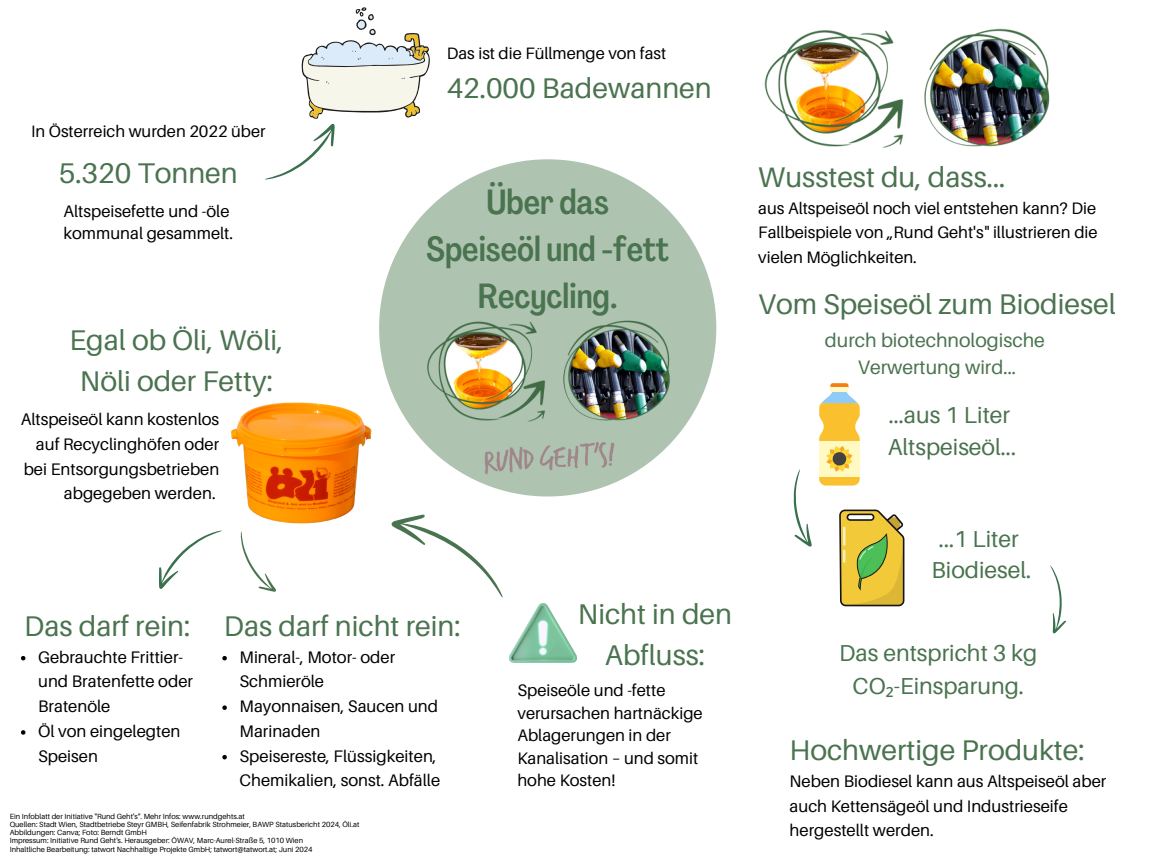
<style>
.page{position:relative;width:1152px;height:864px;background:#fff}
.page>*{position:absolute;margin:0;border:0;box-sizing:border-box;transform-origin:0 0}
.t1{font:500 34.5px/47.2px "Agrandir Tight";color:#4a734f;text-align:center}
.t2{font:28.5px/41.7px "Aileron";color:#4a734f;text-align:center}
.t3{font:23.1px/31.5px "Aileron";color:#4a734f;text-align:center}
.t4{font:19.5px/27px "Aileron";color:#4a734f;text-align:center}
.t5{font:16.65px/24.8px "Aileron";color:#000}
.t6{font:16.5px "Aileron";color:#000}
.t7{font:7.5px "Aileron";color:#000}
.s1{font-family:"Noto Sans"}
</style>
<div class="page">
<div style="left:379px;top:159px;width:337px;height:338px;background:#aec4b0;border-radius:50%"></div>
<img style="left:484px;top:442px;width:131px;height:33px">
<img style="left:764px;top:28px;width:286px;height:120px">
<img style="left:411px;top:320px;width:274px;height:117px">
<img style="left:509px;top:603px;width:68px;height:60px">
<img style="left:230px;top:377px;width:158px;height:147px">
<svg style="left:222px;top:656px;width:5px;height:4px"></svg>
<svg style="left:222px;top:705px;width:5px;height:5px"></svg>
<svg style="left:222px;top:755px;width:5px;height:4px"></svg>
<svg style="left:159px;top:522px;width:133px;height:70px"></svg>
<svg style="left:391px;top:514px;width:112px;height:84px"></svg>
<svg style="left:793px;top:383px;width:111px;height:223px"></svg>
<svg style="left:1050px;top:565px;width:16px;height:69px"></svg>
<svg style="left:265px;top:7px;width:165px;height:173px"></svg>
<svg style="left:21px;top:656px;width:4px;height:4px"></svg>
<svg style="left:21px;top:730px;width:4px;height:5px"></svg>
<p class="t6" style="left:31px;top:121px;width:236px">In Österreich wurden 2022 über</p>
<p class="t2" style="left:59px;top:152px;width:181px">5.320 Tonnen</p>
<p class="t5" style="left:64px;top:199px;width:171px;line-height:22.5px">Altspeisefette und -öle kommunal gesammelt.</p>
<p class="t2" style="left:69px;top:318px;width:215px">Egal ob Öli, Wöli,<br>Nöli oder Fetty:</p>
<h2 class="t5" style="left:21px;top:407px;width:200px;text-align:right">Altspeiseöl kann kostenlos auf Recyclinghöfen oder bei Entsorgungsbetrieben abgegeben werden.</h2>
<p class="t6" style="left:447px;top:43px;width:221px">Das ist die Füllmenge von fast</p>
<p class="t2" style="left:447px;top:67px;width:267px">42.000 Badewannen</p>
<p class="t1" style="left:427px;top:181px;width:244px">Über das<br>Speiseöl und -fett<br>Recycling.</p>
<p class="t2" style="left:24px;top:604px;width:168px">Das darf rein:</p>
<p class="t5" style="left:38px;top:644px;width:156px">Gebrauchte Frittier&shy;und Bratenfette oder<br>Bratenöle</p>
<h2 class="t5" style="left:38px;top:718px;width:144px">Öl von eingelegten<br>Speisen</h2>
<p class="t2" style="left:224px;top:604px;width:238px">Das darf nicht rein:</p>
<h5 class="t5" style="left:240px;top:644px;width:157px">Mineral-, Motor- oder<br>Schmieröle</h5>
<h5 class="t5" style="left:240px;top:694px;width:200px">Mayonnaisen, Saucen und<br>Marinaden</h5>
<h2 class="t5" style="left:240px;top:743px;width:202px">Speisereste, Flüssigkeiten,<br>Chemikalien, sonst. Abfälle</h2>
<h3 class="t7" style="left:10px;top:812px;width:237px">Ein Infoblatt der Initiative "Rund Geht's". Mehr Infos: www.rundgehts.at</h3>
<h5 class="t7" style="left:10px;top:820px;width:351px">Quellen: Stadt Wien, Stadtbetriebe Steyr GMBH, Seifenfabrik Strohmeier, BAWP Statusbericht 2024, Öli.at</h5>
<p class="t7" style="left:10px;top:828px;width:139px">Abbildungen: Canva; Foto: Berndt GmbH</p>
<p class="t7" style="left:10px;top:836px;width:295px">Impressum: Initiative Rund Geht's. Herausgeber: ÖWAV, Marc-Aurel-Straße 5, 1010 Wien</p>
<p class="t7" style="left:10px;top:844px;width:304px">Inhaltliche Bearbeitung: tatwort Nachhaltige Projekte GmbH; tatwort@tatwort.at; Juni 2024</p>
<h2 class="t2" style="left:578px;top:592px;width:156px">Nicht in den<br>Abfluss:</h2>
<h1 class="t5" style="left:517px;top:679px;width:187px;line-height:22.5px">Speiseöle und -fette verursachen hartnäckige<br>Ablagerungen in der<br>Kanalisation – und somit hohe Kosten!</h1>
<h3 class="t2" style="left:758px;top:155px;width:249px">Wusstest du, dass...</h3>
<h3 class="t5" style="left:758px;top:195px;width:341px;text-align:justify">aus Altspeiseöl noch viel entstehen kann? Die Fallbeispiele von „Rund Geht's" illustrieren die vielen Möglichkeiten.</h3>
<p class="t2" style="left:758px;top:283px;width:359px">Vom Speiseöl zum Biodiesel</p>
<h5 class="t4" style="left:825px;top:326px;width:222px">durch biotechnologische<br>Verwertung wird...</h5>
<h2 class="t3" style="left:888px;top:399px;width:130px;text-align:left">...aus 1 Liter<br>Altspeiseöl...</h2>
<h2 class="t3" style="left:931px;top:522px;width:101px">...1 Liter<br>Biodiesel.</h2>
<p class="t3" style="left:839px;top:635px;width:200px;line-height:33.8px">Das entspricht 3 kg<br>CO<span class="s1">₂</span>-Einsparung.</p>
<h4 class="t2" style="left:790px;top:729px;width:297px">Hochwertige Produkte:</h4>
<h4 class="t5" style="left:790px;top:768px;width:318px">Neben Biodiesel kann aus Altspeiseöl aber auch Kettensägeöl und Industrieseife hergestellt werden.</h4>
</div>
